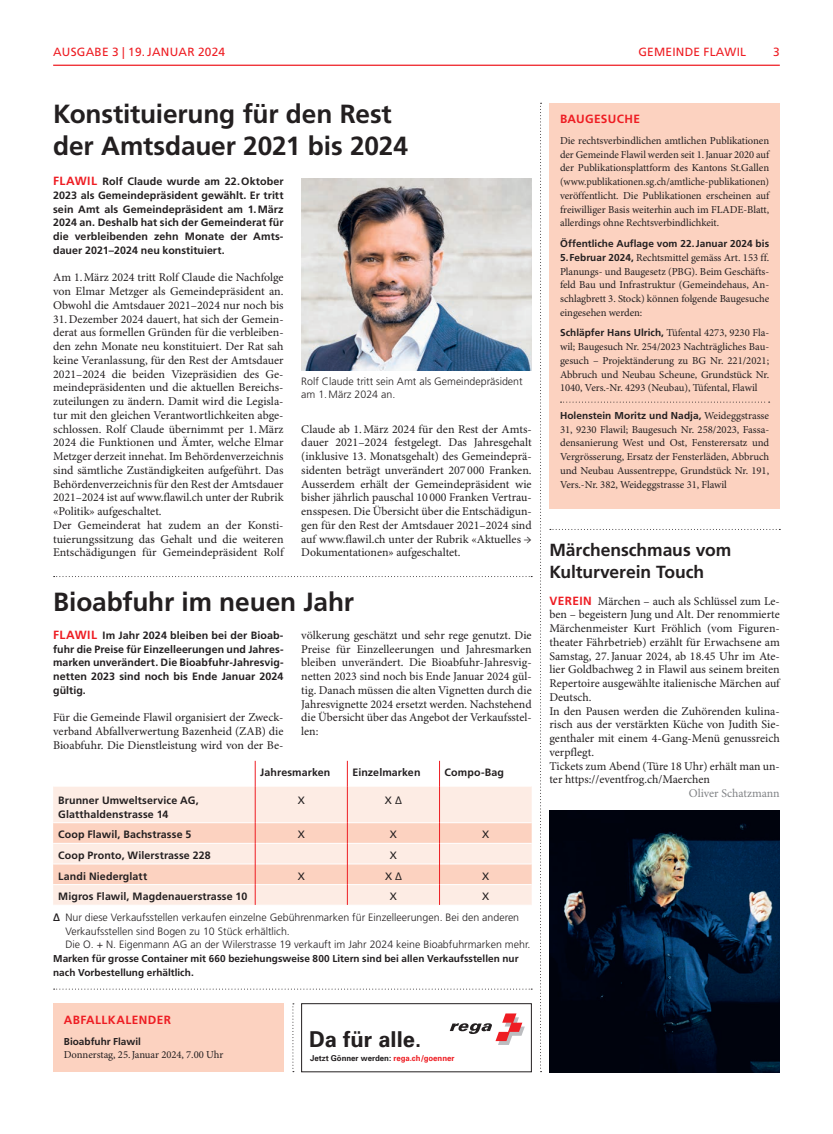
<style>
.page{position:relative;width:833px;height:1134px;background:#fff}
.page>*{position:absolute;margin:0;border:0;box-sizing:border-box;transform-origin:0 0}
.t1{font:700 26.25px/31.2px "Frutiger LT Std";letter-spacing:-.005em;color:#231f20}
.t2{font:700 21.88px "Univers";color:#231f20}
.t3{font:700 17.5px/21.2px "Frutiger LT Std";letter-spacing:-.005em;color:#231f20}
.t4{font:11.88px/13.8px "Minion Pro";color:#231f20;text-align:justify}
.t5{font:11.88px "Frutiger LT Std";letter-spacing:.02em;color:#ee1d23}
.t6{font:700 11.88px "Frutiger LT Std";letter-spacing:.03em;color:#ee1d23}
.t7{font:11.88px "Minion Pro";letter-spacing:-.005em;color:#808285}
.t8{font:10.62px/13.8px "Minion Pro";letter-spacing:-.005em;color:#231f20;text-align:justify}
.t9{font:700 10.62px/13.8px "Frutiger LT Std";letter-spacing:.01em;color:#231f20;text-align:justify}
.t10{font:300 10.62px/13.8px "Frutiger LT Std";color:#231f20}
.t11{font:10.62px "Frutiger LT Std";color:#231f20}
.t12{font:700 10px/13.8px "Frutiger LT Std";letter-spacing:.005em;color:#231f20}
.t13{font:700 8.12px "Univers";color:#231f20;scale:.96 1}
.s1{font-size:11.88px;color:#ee1d23}
.s2{font-weight:400}
.s3{font-weight:700}
.s4{color:#ee1d23}
.s5{font-family:"Frutiger LT Std";font-weight:700;font-size:10px}
.s6{font-family:"Minion Pro";font-weight:400;font-size:10.62px}
.s7{font-family:"Frutiger LT Std";font-weight:700;color:#ee1d23}
</style>
<div class="page">
<hr style="left:53px;top:65px;width:727px;height:1px;background:#ee1d23">
<svg style="left:54px;top:576px;width:478px;height:1px"></svg>
<svg style="left:54px;top:988px;width:478px;height:1px"></svg>
<svg style="left:550px;top:529px;width:230px;height:1px"></svg>
<svg style="left:292px;top:1003px;width:2px;height:69px"></svg>
<svg style="left:450px;top:1013px;width:75px;height:32px"></svg>
<svg style="left:540px;top:103px;width:2px;height:969px"></svg>
<div style="left:301px;top:1003px;width:230px;height:69px;border:1px solid #231f20"></div>
<div style="left:53px;top:1003px;width:230px;height:69px;background:#fcd2c0"></div>
<div style="left:53px;top:787px;width:478px;height:35px;background:#fdece4"></div>
<svg style="left:255px;top:761px;width:1px;height:25px"></svg>
<svg style="left:347px;top:761px;width:1px;height:25px"></svg>
<svg style="left:439px;top:761px;width:1px;height:25px"></svg>
<hr style="left:255px;top:786px;width:1px;height:37px;background:#ee1d23">
<hr style="left:347px;top:786px;width:1px;height:37px;background:#ee1d23">
<hr style="left:439px;top:786px;width:1px;height:37px;background:#ee1d23">
<svg style="left:53px;top:823px;width:478px;height:82px;background:#fcdfd2"></svg>
<div style="left:549px;top:103px;width:231px;height:405px;background:#fcd2c0"></div>
<svg style="left:560px;top:402px;width:209px;height:1px"></svg>
<img style="left:549px;top:811px;width:231px;height:261px">
<img style="left:301px;top:178px;width:230px;height:193px">
<p class="t5" style="left:53px;top:45px;width:18px">AUSGABE</p>
<p class="t5" style="left:112px;top:45px;width:50px">3 | 19.JANUAR</p>
<p class="t5" style="left:198px;top:45px;width:29px">2024</p>
<p class="t5" style="left:638px;top:45px;width:109px">GEMEINDE FLAWIL</p>
<p class="t5" style="left:773px;top:45px;width:8px">3</p>
<h1 class="t1" style="left:53px;top:99px;width:356px">Konstituierung für den Rest der Amtsdauer 2021 bis 2024</h1>
<p class="t9" style="left:53px;top:175px;width:232px"><span class="s1">FLAWIL</span> Rolf Claude wurde am 22.Oktober 2023 als Gemeindepräsident gewählt. Er tritt sein Amt als Gemeindepräsident am 1.März 2024 an. Deshalb hat sich der Gemeinderat für die verbleibenden zehn Monate der Amts&shy;dauer 2021–2024 neu konstituiert.</p>
<p class="t4" style="left:53px;top:271px;width:232px;text-align:left">Am 1.März 2024 tritt Rolf Claude die Nachfolge von Elmar Metzger als Gemeindepräsident an.<br>Obwohl die Amtsdauer 2021–2024 nur noch bis 31.Dezember 2024 dauert, hat sich der Gemein&shy;derat aus formellen Gründen für die verbleiben&shy;den zehn Monate neu konstituiert. Der Rat sah keine Veranlassung, für den Rest der Amtsdauer 2021–2024 die beiden Vizepräsidien des Ge&shy;meindepräsidenten und die aktuellen Bereichs&shy;zuteilungen zu ändern. Damit wird die Legisla&shy;tur mit den gleichen Verantwortlichkeiten abge&shy;schlossen. Rolf Claude übernimmt per 1.März 2024 die Funktionen und Ämter, welche Elmar Metzger derzeit innehat. Im Behördenverzeichnis sind sämtliche Zuständigkeiten aufgeführt. Das Behördenverzeichnis für den Rest der Amtsdauer 2021–2024 ist auf www.flawil.ch unter der Rubrik «Politik» aufgeschaltet.<br>Der Gemeinderat hat zudem an der Konsti&shy;tuierungssitzung das Gehalt und die weiteren Entschädigungen für Gemeindepräsident Rolf</p>
<p class="t10" style="left:301px;top:374px;width:223px">Rolf Claude tritt sein Amt als Gemeindepräsident am 1.März 2024 an.</p>
<p class="t4" style="left:301px;top:422px;width:232px">Claude ab 1.März 2024 für den Rest der Amts&shy;dauer 2021–2024 festgelegt. Das Jahresgehalt (inklusive 13. Monatsgehalt) des Gemeindeprä&shy;sidenten beträgt unverändert 207 000 Franken.<br>Ausserdem erhält der Gemeindepräsident wie bisher jährlich pauschal 10 000 Franken Vertrau&shy;ensspesen. Die Übersicht über die Entschädigun&shy;gen für den Rest der Amtsdauer 2021–2024 sind auf www.flawil.ch unter der Rubrik «Aktuelles → Dokumentationen» aufgeschaltet.</p>
<h1 class="t1" style="left:53px;top:587px;width:302px">Bioabfuhr im neuen Jahr</h1>
<p class="t9" style="left:53px;top:628px;width:232px"><span class="s1">FLAWIL</span> Im Jahr 2024 bleiben bei der Bioab&shy;fuhr die Preise für Einzelleerungen und Jahres&shy;marken unverändert. Die Bioabfuhr-Jahresvig&shy;netten 2023 sind noch bis Ende Januar 2024 gültig.</p>
<p class="t4" style="left:53px;top:711px;width:232px">Für die Gemeinde Flawil organisiert der Zweck&shy;verband Abfallverwertung Bazenheid (ZAB) die Bioabfuhr. Die Dienstleistung wird von der Be-</p>
<p class="t4" style="left:301px;top:629px;width:232px">völkerung geschätzt und sehr rege genutzt. Die Preise für Einzelleerungen und Jahresmarken bleiben unverändert. Die Bioabfuhr-Jahresvig&shy;netten 2023 sind noch bis Ende Januar 2024 gül&shy;tig. Danach müssen die alten Vignetten durch die Jahresvignette 2024 ersetzt werden. Nachstehend die Übersicht über das Angebot der Verkaufsstel&shy;len:</p>
<p class="t9" style="left:260px;top:766px;width:72px">Jahresmarken</p>
<p class="t9" style="left:352px;top:766px;width:70px">Einzelmarken</p>
<p class="t9" style="left:444px;top:766px;width:61px">Compo-Bag</p>
<p class="t9" style="left:58px;top:793px;width:142px">Brunner Umweltservice AG,<br>Glatthaldenstrasse 14</p>
<p class="t11" style="left:298px;top:794px;width:9px">X</p>
<p class="t11" style="left:385px;top:794px;width:18px">X ∆</p>
<p class="t9" style="left:58px;top:828px;width:135px">Coop Flawil, Bachstrasse 5</p>
<p class="t11" style="left:298px;top:828px;width:9px">X</p>
<p class="t11" style="left:390px;top:828px;width:9px">X</p>
<p class="t11" style="left:482px;top:828px;width:9px">X</p>
<p class="t9" style="left:58px;top:848px;width:154px">Coop Pronto, Wilerstrasse 228</p>
<p class="t11" style="left:390px;top:849px;width:9px">X</p>
<p class="t9" style="left:58px;top:869px;width:90px">Landi Niederglatt</p>
<p class="t11" style="left:298px;top:870px;width:9px">X</p>
<p class="t11" style="left:385px;top:870px;width:18px">X ∆</p>
<p class="t11" style="left:482px;top:870px;width:9px">X</p>
<p class="t9" style="left:58px;top:890px;width:191px">Migros Flawil, Magdenauerstrasse 10</p>
<p class="t11" style="left:390px;top:890px;width:9px">X</p>
<p class="t10" style="left:53px;top:886px;width:467px;line-height:20.6px;text-indent:429px"><span class="s2">X<br></span><span class="s3">∆</span> Nur diese Verkaufsstellen verkaufen einzelne Gebührenmarken für Einzelleerungen. Bei den anderen</p>
<p class="t10" style="left:65px;top:924px;width:466px">Verkaufsstellen sind Bogen zu 10 Stück erhältlich.<br>Die O. + N. Eigenmann AG an der Wilerstrasse 19 verkauft im Jahr 2024 keine Bioabfuhrmarken mehr.</p>
<p class="t12" style="left:53px;top:952px;width:467px">Marken für grosse Container mit 660 beziehungsweise 800 Litern sind bei allen Verkaufsstellen nur nach Vorbestellung erhältlich.</p>
<p class="t6" style="left:64px;top:1013px;width:109px">ABFALLKALENDER</p>
<p class="t12" style="left:64px;top:1034px;width:79px">Bioabfuhr Flawil</p>
<p class="t8" style="left:64px;top:1048px;width:161px">Donnerstag, 25.Januar 2024, 7.00 Uhr</p>
<h2 class="t2" style="left:309px;top:1025px;width:113px">Da für alle.</h2>
<p class="t13" style="left:310px;top:1053px;width:152px">Jetzt Gönner werden: <span class="s4">rega.ch/goenner</span></p>
<p class="t6" style="left:560px;top:112px;width:81px">BAUGESUCHE</p>
<p class="t8" style="left:560px;top:134px;width:211px">Die rechtsverbindlichen amtlichen Publikationen der Gemeinde Flawil werden seit 1.Januar 2020 auf der Publikationsplattform des Kantons St.Gallen (www.publikationen.sg.ch/amtliche-publikationen) veröffentlicht. Die Publikationen erscheinen auf freiwilliger Basis weiterhin auch im FLADE-Blatt, allerdings ohne Rechtsverbindlichkeit.</p>
<p class="t12" style="left:560px;top:237px;width:211px">Öffentliche Auflage vom 22.Januar 2024 bis</p>
<p class="t8" style="left:560px;top:251px;width:211px"><span class="s5">5.Februar 2024,</span> Rechtsmittel gemäss Art. 153 ff.<br>Planungs- und Baugesetz (PBG). Beim Geschäfts&shy;feld Bau und Infrastruktur (Gemeindehaus, An&shy;schlagbrett 3. Stock) können folgende Baugesuche eingesehen werden:</p>
<p class="t8" style="left:560px;top:327px;width:211px"><span class="s5">Schläpfer Hans Ulrich,</span> Tüfental 4273, 9230 Fla&shy;wil; Baugesuch Nr. 254/2023 Nachträgliches Bau&shy;gesuch – Projektänderung zu BG Nr. 221/2021; Abbruch und Neubau Scheune, Grundstück Nr.<br>1040, Vers.-Nr. 4293 (Neubau), Tüfental, Flawil</p>
<p class="t12" style="left:560px;top:409px;width:211px">Holenstein Moritz und Nadja, <span class="s6">Weideggstrasse</span></p>
<p class="t8" style="left:560px;top:423px;width:211px">31, 9230 Flawil; Baugesuch Nr. 258/2023, Fassa&shy;densanierung West und Ost, Fensterersatz und Vergrösserung, Ersatz der Fensterläden, Abbruch und Neubau Aussentreppe, Grundstück Nr. 191, Vers.-Nr. 382, Weideggstrasse 31, Flawil</p>
<h3 class="t3" style="left:549px;top:540px;width:183px">Märchenschmaus vom<br>Kulturverein Touch</h3>
<p class="t4" style="left:549px;top:594px;width:232px;text-align:left"><span class="s7">VEREIN</span> Märchen – auch als Schlüssel zum Le&shy;ben – begeistern Jung und Alt. Der renommierte Märchenmeister Kurt Fröhlich (vom Figuren&shy;theater Fährbetrieb) erzählt für Erwachsene am Samstag, 27.Januar 2024, ab 18.45 Uhr im Ate&shy;lier Goldbachweg 2 in Flawil aus seinem breiten Repertoire ausgewählte italienische Märchen auf Deutsch.<br>In den Pausen werden die Zuhörenden kulina&shy;risch aus der verstärkten Küche von Judith Sie&shy;genthaler mit einem 4-Gang-Menü genussreich verpflegt.<br>Tickets zum Abend (Türe 18 Uhr) erhält man un&shy;ter https://eventfrog.ch/Maerchen</p>
<p class="t7" style="left:689px;top:786px;width:92px">Oliver Schatzmann</p>
</div>
